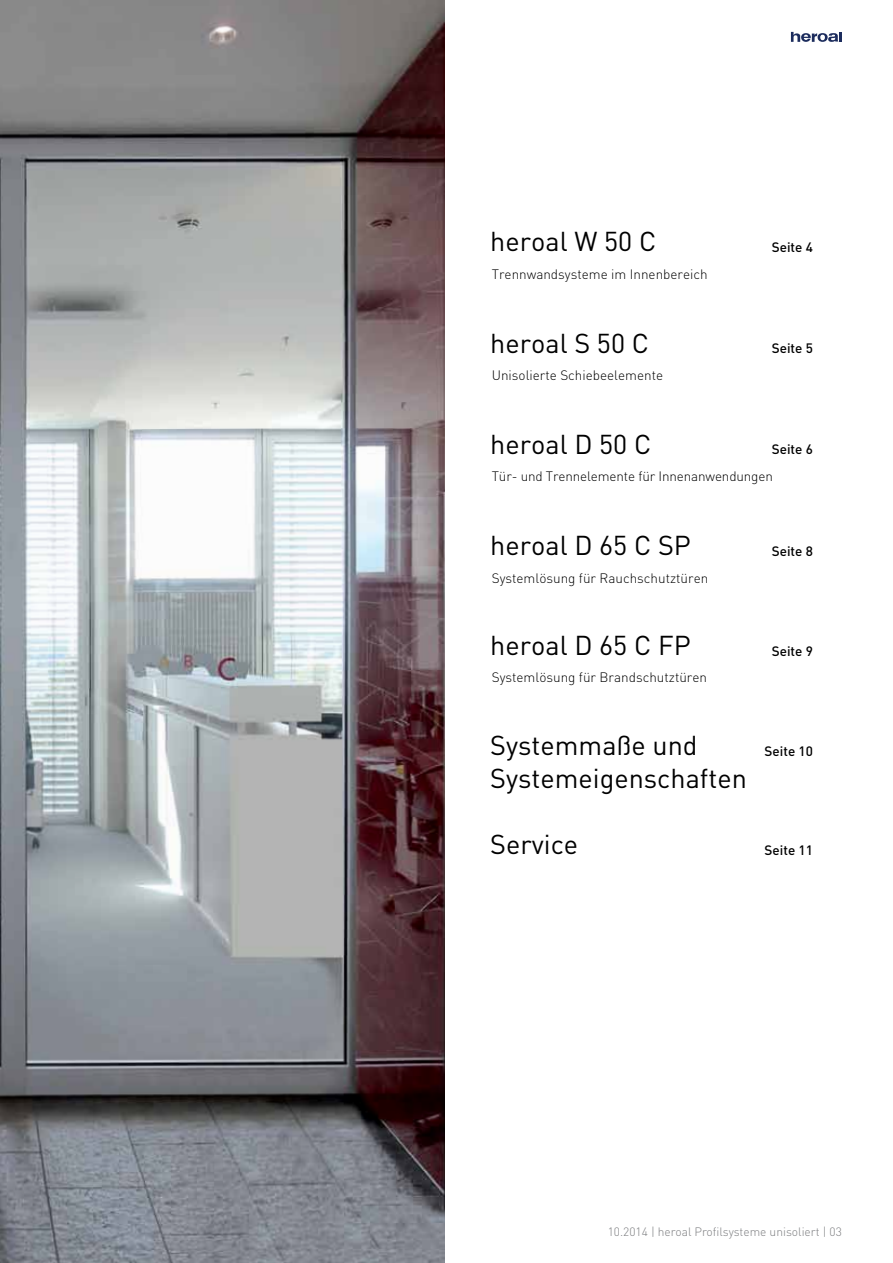
<style>
.page{position:relative;width:893px;height:1263px;background:#fff}
.page>*{position:absolute;margin:0;border:0;box-sizing:border-box;transform-origin:0 0}
.t1{font:27px/33px "DIN Pro";color:#000}
.t2{font:300 13.5px "DIN Pro";color:#000}
.t3{font:500 13.5px "DIN Pro";color:#000}
.t4{font:300 12px "DIN Pro";color:#7b7c7f}
</style>
<div class="page">
<svg style="left:791px;top:32px;width:51px;height:10px"></svg>
<img style="left:0;top:0;width:445px;height:1263px">
<h1 class="t1" style="left:490px;top:223px;width:167px">heroal W 50 C</h1>
<p class="t3" style="left:772px;top:236px;width:43px">Seite 4</p>
<p class="t2" style="left:492px;top:264px;width:217px">Trennwandsysteme im Innenbereich</p>
<h1 class="t1" style="left:490px;top:324px;width:160px">heroal S 50 C</h1>
<p class="t2" style="left:492px;top:365px;width:173px">Unisolierte Schiebeelemente</p>
<p class="t3" style="left:772px;top:337px;width:43px">Seite 5</p>
<h1 class="t1" style="left:490px;top:425px;width:163px">heroal D 50 C</h1>
<p class="t2" style="left:492px;top:466px;width:283px">Tür- und Trennelemente für Innenanwendungen</p>
<p class="t3" style="left:772px;top:439px;width:43px">Seite 6</p>
<h1 class="t1" style="left:490px;top:526px;width:202px">heroal D 65 C SP</h1>
<p class="t2" style="left:492px;top:567px;width:218px">Systemlösung für Rauchschutztüren</p>
<h1 class="t1" style="left:490px;top:626px;width:202px">heroal D 65 C FP</h1>
<p class="t2" style="left:492px;top:667px;width:217px">Systemlösung für Brandschutztüren</p>
<p class="t3" style="left:772px;top:540px;width:43px">Seite 8</p>
<p class="t3" style="left:772px;top:640px;width:43px">Seite 9</p>
<h1 class="t1" style="left:490px;top:726px;width:258px">Systemmaße und<br>Systemeigenschaften</h1>
<p class="t3" style="left:765px;top:740px;width:50px">Seite 10</p>
<h1 class="t1" style="left:490px;top:825px;width:89px">Service</h1>
<p class="t3" style="left:765px;top:839px;width:50px">Seite 11</p>
<p class="t4" style="left:608px;top:1222px;width:236px">10.2014 | heroal Profilsysteme unisoliert | 03</p>
</div>
